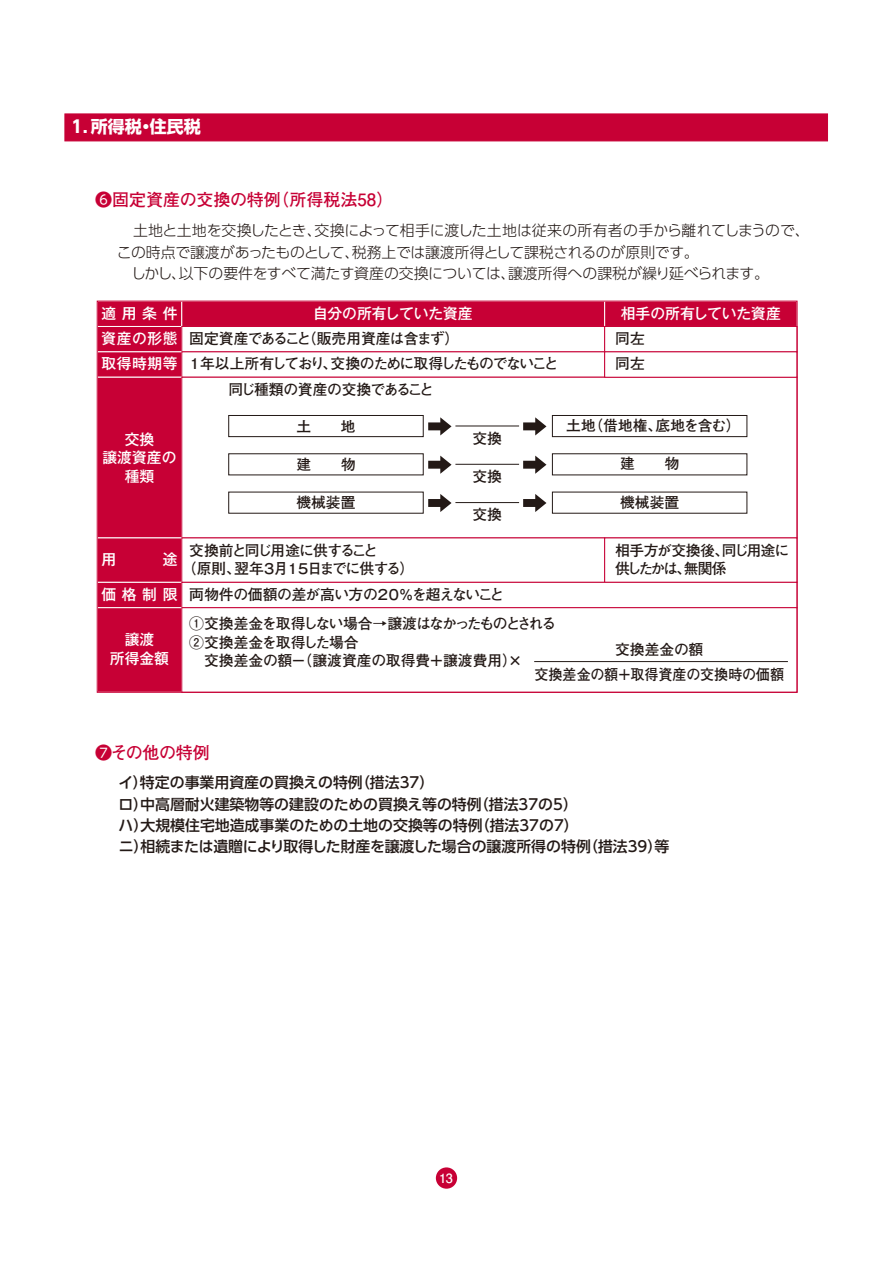
<style>
.page{position:relative;width:893px;height:1263px;background:#fff}
.page>*{position:absolute;margin:0;border:0;box-sizing:border-box;transform-origin:0 0}
.t1{font:700 16.95px "Futo Go B101 Pro";color:#c70035}
.t2{font:700 16.95px "UD Shin Go Pro";color:#fff}
.t3{font:300 14.85px/21.3px "UD Shin Go Pro";letter-spacing:-.02em;color:#231916}
.t4{font:500 14.85px/21.3px "UD Shin Go Pro";color:#231916}
.t5{font:700 14.85px "Futo Go B101 Pro";letter-spacing:-.035em;color:#231916}
.t6{font:700 14.85px "Futo Go B101 Pro";letter-spacing:-.1em;color:#231916}
.t7{font:700 14.85px "Futo Go B101 Pro";color:#231916}
.t8{font:500 14.85px/18.5px "Gothic MB101 Pro";color:#fff;text-align:center}
.t9{font:700 14.85px/18.5px "Futo Go B101 Pro";letter-spacing:-.125em;color:#231916}
.t10{font:700 14.85px/18.5px "Futo Go B101 Pro";letter-spacing:-.07em;color:#231916}
.t11{font:700 14.85px "Futo Go B101 Pro";color:#231916;scale:.95 1}
.t12{font:700 12.75px "Futo Go B101 Pro";color:#fff}
.s1{font-family:"UD Shin Go Pro";font-weight:400}
.s2{font-family:"Gothic MB101 Pro";font-weight:500;color:#fff}
</style>
<div class="page">
<div style="left:436px;top:1167px;width:21px;height:22px;background:#c70035;border-radius:50%"></div>
<div style="left:97px;top:301px;width:85px;height:26px;background:#c70035"></div>
<div style="left:181px;top:301px;width:424px;height:26px;background:#c70035"></div>
<div style="left:604px;top:301px;width:193px;height:26px;background:#c70035"></div>
<div style="left:97px;top:326px;width:85px;height:26px;background:#c70035;border:1px solid #fff"></div>
<div style="left:181px;top:326px;width:424px;height:26px;background:#fff;border:1px solid #c70035"></div>
<div style="left:604px;top:326px;width:193px;height:26px;background:#fff;border:1px solid #c70035"></div>
<div style="left:97px;top:351px;width:85px;height:27px;background:#c70035;border:1px solid #fff"></div>
<div style="left:181px;top:351px;width:424px;height:27px;background:#fff;border:1px solid #c70035"></div>
<div style="left:97px;top:377px;width:85px;height:161px;background:#c70035"></div>
<div style="left:181px;top:377px;width:616px;height:161px;background:#fff;border:1px solid #c70035"></div>
<div style="left:604px;top:351px;width:193px;height:27px;background:#fff;border:1px solid #c70035"></div>
<div style="left:97px;top:537px;width:85px;height:46px;background:#c70035;border:1px solid #fff"></div>
<div style="left:181px;top:537px;width:424px;height:46px;background:#fff;border:1px solid #c70035"></div>
<div style="left:604px;top:537px;width:193px;height:46px;background:#fff;border:1px solid #c70035"></div>
<div style="left:97px;top:582px;width:85px;height:26px;background:#c70035;border:1px solid #fff"></div>
<div style="left:181px;top:582px;width:616px;height:26px;background:#fff;border:1px solid #c70035"></div>
<div style="left:97px;top:607px;width:85px;height:86px;background:#c70035"></div>
<div style="left:181px;top:607px;width:616px;height:86px;background:#fff;border:1px solid #c70035"></div>
<hr style="left:534px;top:661px;width:254px;height:1px;background:#231916">
<hr style="left:455px;top:426px;width:64px;height:1px;background:#231916">
<div style="left:228px;top:415px;width:196px;height:22px;background:#fff;border:1px solid #231916"></div>
<div style="left:552px;top:415px;width:195px;height:22px;background:#fff;border:1px solid #231916"></div>
<svg style="left:428px;top:417px;width:23px;height:18px"></svg>
<svg style="left:523px;top:417px;width:23px;height:18px"></svg>
<hr style="left:455px;top:464px;width:64px;height:1px;background:#231916">
<svg style="left:428px;top:456px;width:23px;height:18px"></svg>
<svg style="left:523px;top:456px;width:23px;height:18px"></svg>
<hr style="left:455px;top:502px;width:64px;height:1px;background:#231916">
<svg style="left:428px;top:494px;width:23px;height:18px"></svg>
<svg style="left:523px;top:494px;width:23px;height:18px"></svg>
<div style="left:65px;top:114px;width:763px;height:27px;background:#c70035"></div>
<p class="t2" style="left:72px;top:113px;width:131px">1．所得税・住民税</p>
<p class="t1" style="left:95px;top:186px;width:300px"><span class="s1">❻</span>固定資産の交換の特例（所得税法58）</p>
<p class="t3" style="left:117px;top:219px;width:694px">　土地と土地を交換したとき、交換によって相手に渡した土地は従来の所有者の手から離れてしまうので、この時点で譲渡があったものとして、税務上では譲渡所得として課税されるのが原則です。<br>　しかし、以下の要件をすべて満たす資産の交換については、譲渡所得への課税が繰り延べられます。</p>
<p class="t8" style="left:101px;top:302px;width:78px">適用条件</p>
<p class="t8" style="left:313px;top:302px;width:161px">自分の所有していた資産</p>
<p class="t8" style="left:621px;top:302px;width:162px">相手の所有していた資産</p>
<p class="t5" style="left:101px;top:327px;width:360px"><span class="s2">資産の形態</span> 固定資産であること（販売用資産は含まず）</p>
<p class="t5" style="left:615px;top:327px;width:31px">同左</p>
<p class="t6" style="left:101px;top:352px;width:459px"><span class="s2">取得時期等</span> １年以上所有しており、交換のために取得したものでないこと</p>
<p class="t5" style="left:615px;top:352px;width:31px">同左</p>
<p class="t8" style="left:102px;top:428px;width:75px">交換<br>譲渡資産の種類</p>
<p class="t5" style="left:228px;top:377px;width:207px">同じ種類の資産の交換であること</p>
<p class="t5" style="left:296px;top:414px;width:61px">土　　地</p>
<p class="t7" style="left:566px;top:413px;width:176px">土地（借地権、底地を含む）</p>
<p class="t5" style="left:472px;top:465px;width:31px">交換</p>
<p class="t5" style="left:472px;top:426px;width:31px">交換</p>
<p class="t5" style="left:296px;top:453px;width:61px">建　　物</p>
<p class="t5" style="left:620px;top:452px;width:61px">建　　物</p>
<p class="t5" style="left:472px;top:503px;width:31px">交換</p>
<p class="t5" style="left:296px;top:491px;width:61px">機械装置</p>
<p class="t5" style="left:620px;top:490px;width:61px">機械装置</p>
<p class="t8" style="left:101px;top:549px;width:16px">用</p>
<p class="t8" style="left:163px;top:549px;width:16px">途</p>
<p class="t9" style="left:182px;top:539px;width:235px;text-indent:8px">交換前と同じ用途に供すること<br>（原則、翌年３月１５日までに供する）</p>
<p class="t5" style="left:101px;top:582px;width:404px"><span class="s2">価格制限</span> 両物件の価額の差が高い方の２０％を超えないこと</p>
<p class="t8" style="left:110px;top:628px;width:61px">譲渡<br>所得金額</p>
<p class="t10" style="left:615px;top:539px;width:176px">相手方が交換後、同じ用途に供したかは、無関係</p>
<p class="t6" style="left:189px;top:612px;width:368px">①交換差金を取得しない場合→譲渡はなかったものとされる</p>
<p class="t7" style="left:189px;top:630px;width:171px">②交換差金を取得した場合</p>
<p class="t7" style="left:204px;top:649px;width:320px">交換差金の額－（譲渡資産の取得費＋譲渡費用）×</p>
<p class="t5" style="left:615px;top:637px;width:90px">交換差金の額</p>
<p class="t11" style="left:534px;top:663px;width:264px">交換差金の額＋取得資産の交換時の価額</p>
<p class="t1" style="left:95px;top:739px;width:116px"><span class="s1">❼</span>その他の特例</p>
<p class="t4" style="left:118px;top:771px;width:552px">イ）特定の事業用資産の買換えの特例（措法37）<br>ロ）中高層耐火建築物等の建設のための買換え等の特例（措法37の5）<br>ハ）大規模住宅地造成事業のための土地の交換等の特例（措法37の7）<br>ニ）相続または遺贈により取得した財産を譲渡した場合の譲渡所得の特例（措法39）等</p>
<p class="t12" style="left:439px;top:1168px;width:15px">13</p>
</div>
